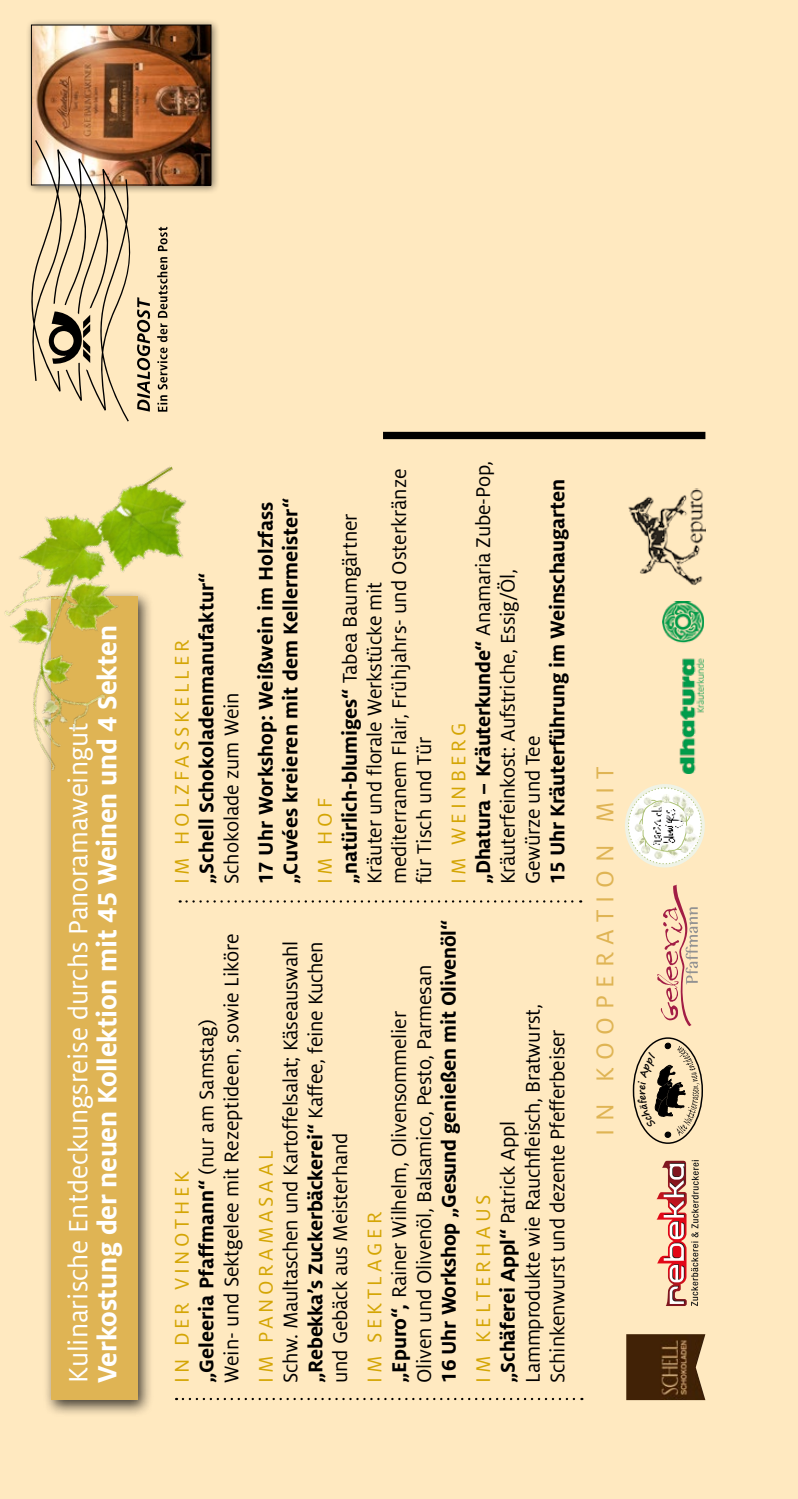
<style>
.page{position:relative;width:798px;height:1499px;background:#fff}
.page>*{position:absolute;margin:0;border:0;box-sizing:border-box;transform-origin:0 0}
.t1{font:29.25px "Milo OT";color:#fff}
.t2{font:700 29.25px "Milo OT";letter-spacing:-.01em;color:#fff}
.t3{font:27px "Milo OT";letter-spacing:.28em;color:#dfb454}
.t4{font:22.05px/24.8px "Milo OT";letter-spacing:-.01em;color:#000}
.t5{font:700 22.05px/24.8px "Milo OT";color:#000}
.t6{font:22.05px "Milo OT";letter-spacing:.17em;color:#d4a504}
.s1{color:#d4a504}
.s2{font-weight:700}
</style>
<div class="page">
<div style="left:0;top:0;width:797px;height:1499px;background:#ffe9c0"></div>
<div style="left:25px;top:19px;width:196px;height:176px;background:#000;opacity:.5"></div>
<img style="left:33px;top:27px;width:176px;height:156px">
<div style="left:31px;top:25px;width:180px;height:160px;border:1px solid #000"></div>
<svg style="left:157px;top:395px;width:10px;height:17px"></svg>
<svg style="left:157px;top:348px;width:10px;height:41px"></svg>
<svg style="left:157px;top:257px;width:10px;height:85px"></svg>
<svg style="left:158px;top:227px;width:9px;height:24px"></svg>
<svg style="left:29px;top:140px;width:121px;height:272px"></svg>
<div style="left:43px;top:588px;width:111px;height:829px;background:#000;opacity:.75"></div>
<div style="left:51px;top:596px;width:86px;height:804px;background:#dfb454"></div>
<svg style="left:180px;top:900px;width:401px;height:2px"></svg>
<svg style="left:183px;top:1398px;width:399px;height:2px"></svg>
<img style="left:628px;top:489px;width:77px;height:97px">
<img style="left:626px;top:1334px;width:79px;height:66px">
<svg style="left:656px;top:1160px;width:42px;height:146px"></svg>
<svg style="left:624px;top:784px;width:80px;height:83px"></svg>
<div style="left:628px;top:788px;width:73px;height:76px;background:#fff;border-radius:50%"></div>
<div style="left:627px;top:787px;width:74px;height:77px;border:1px dashed #acc175;border-radius:50%"></div>
<img style="left:694px;top:832px;width:5px;height:17px">
<svg style="left:634px;top:790px;width:60px;height:70px"></svg>
<img style="left:648px;top:804px;width:13px;height:30px">
<div style="left:383px;top:432px;width:322px;height:7px;background:#000"></div>
<img style="left:662px;top:601px;width:41px;height:172px">
<svg style="left:634px;top:1037px;width:69px;height:107px"></svg>
<div style="left:632px;top:1037px;width:70px;height:107px;border:1px solid #000;border-radius:50%"></div>
<svg style="left:657px;top:884px;width:40px;height:143px"></svg>
<img style="left:4px;top:412px;width:183px;height:400px">
<svg style="left:637px;top:1043px;width:62px;height:95px"></svg>
<h1 class="t2" style="left:91px;top:1383px;width:759px;rotate:-90deg">Verkostung der neuen Kollektion mit 45 Weinen und 4 Sekten</h1>
<h1 class="t1" style="left:62px;top:1383px;width:662px;rotate:-90deg">Kulinarische Entdeckungsreise durchs Panoramaweingut</h1>
<p class="t6" style="left:170px;top:884px;width:246px;rotate:-90deg">IM HOLZFASSKELLER</p>
<p class="t5" style="left:194px;top:884px;width:314px;rotate:-90deg">„Schell Schokoladenmanufaktur“</p>
<p class="t4" style="left:219px;top:884px;width:194px;rotate:-90deg">Schokolade zum Wein</p>
<p class="t4" style="left:170px;top:1383px;width:451px;rotate:-90deg"><span class="s1">IN DER VINOTHEK<br></span><span class="s2">„Geleeria Pfaffmann“</span> (nur am Samstag)<br>Wein- und Sektgelee mit Rezeptideen, sowie Liköre</p>
<p class="t5" style="left:253px;top:884px;width:388px;rotate:-90deg">17 Uhr Workshop: Weißwein im Holzfass „Cuvées kreieren mit dem Kellermeister“</p>
<p class="t4" style="left:313px;top:884px;width:417px;rotate:-90deg"><span class="s1">IM HOF<br></span><span class="s2">„natürlich-blumiges“</span> Tabea Baumgärtner<br>Kräuter und florale Werkstücke mit mediterranem Flair, Frühjahrs- und Osterkränze für Tisch und Tür</p>
<p class="t4" style="left:446px;top:884px;width:425px;rotate:-90deg"><span class="s1">IM WEINBERG<br></span><span class="s2">„Dhatura – Kräuterkunde“</span> Anamaria Zube-Pop,<br>Kräuterfeinkost: Aufstriche, Essig/Öl,<br>Gewürze und Tee</p>
<p class="t5" style="left:545px;top:884px;width:407px;rotate:-90deg">15 Uhr Kräuterführung im Weinschaugarten</p>
<p class="t6" style="left:254px;top:1383px;width:234px;rotate:-90deg">IM PANORAMASAAL</p>
<p class="t4" style="left:278px;top:1383px;width:444px;text-align:justify;rotate:-90deg">Schw. Maultaschen und Kartoffelsalat; Käseauswahl <span class="s2">„Rebekka’s Zuckerbäckerei“</span> Kaffee, feine Kuchen und Gebäck aus Meisterhand</p>
<p class="t5" style="left:436px;top:1383px;width:465px;rotate:-90deg">16 Uhr Workshop „Gesund genießen mit Olivenöl“</p>
<p class="t4" style="left:362px;top:1383px;width:419px;rotate:-90deg"><span class="s1">IM SEKTLAGER<br></span><span class="s2">„Epuro“,</span> Rainer Wilhelm, Olivensommelier<br>Oliven und Olivenöl, Balsamico, Pesto, Parmesan</p>
<p class="t4" style="left:471px;top:1383px;width:381px;rotate:-90deg"><span class="s1">IM KELTERHAUS<br></span><span class="s2">„Schäferei Appl“</span> Patrick Appl Lammprodukte wie Rauchfleisch, Bratwurst, Schinkenwurst und dezente Pfefferbeiser</p>
<p class="t3" style="left:590px;top:1135px;width:370px;rotate:-90deg">IN KOOPERATION MIT</p>
</div>
